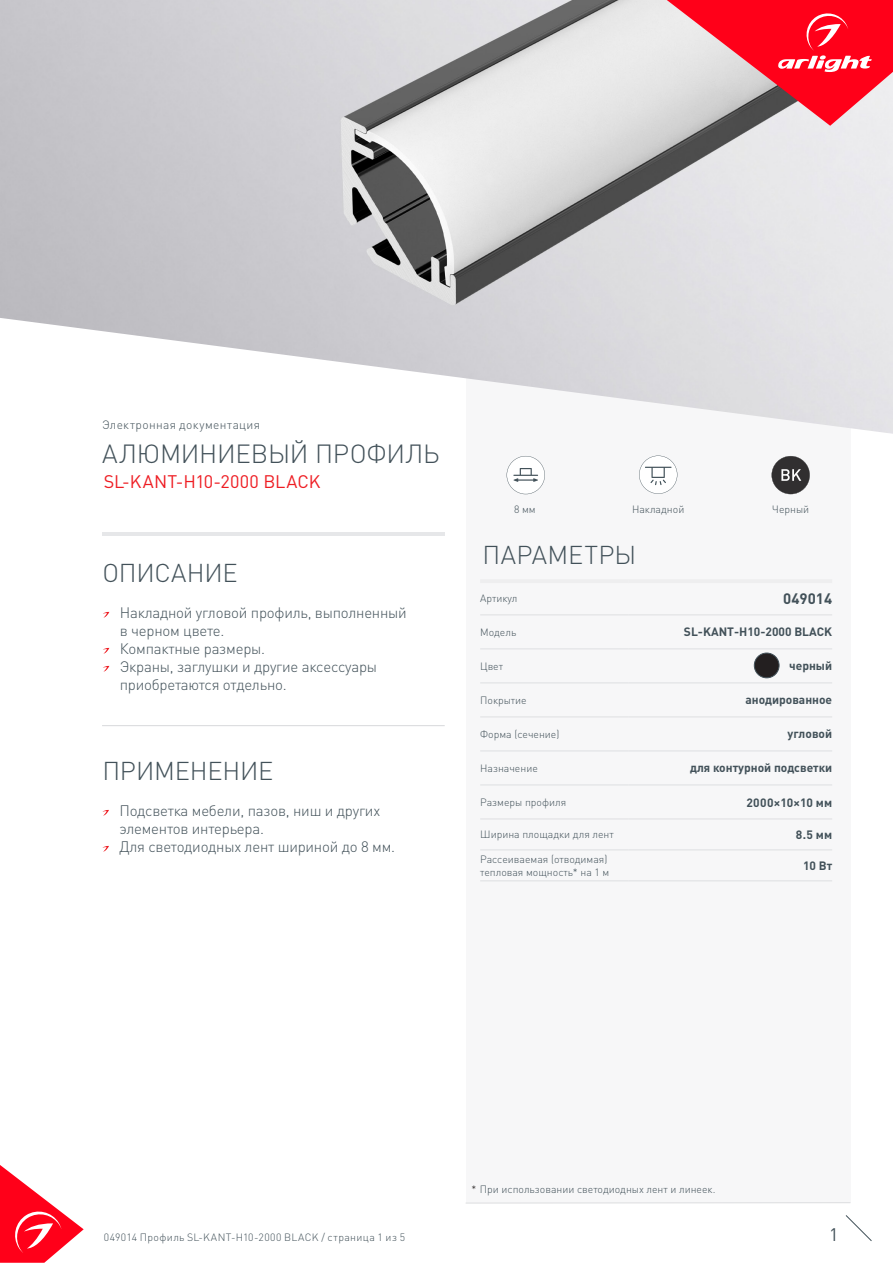
<style>
.page{position:relative;width:893px;height:1263px;background:#fff}
.page>*{position:absolute;margin:0;border:0;box-sizing:border-box;transform-origin:0 0}
.t1{font:300 25.95px "DIN Pro";letter-spacing:-.01em;color:#425159}
.t2{font:300 25.5px "DIN Pro";letter-spacing:-.005em;color:#425159}
.t3{font:300 25.5px "DIN Pro";letter-spacing:.015em;color:#425159}
.t4{font:18px "DIN Pro";letter-spacing:.01em;color:#ee1d23}
.t5{font:18px "DIN Pro";color:#425159}
.t6{font:300 15px/18px "DIN Pro";letter-spacing:-.015em;color:#425159}
.t7{font:700 15px "DIN Pro";color:#425159}
.t8{font:700 12px "DIN Pro";color:#425159}
.t9{font:300 12px "DIN Pro";letter-spacing:.03em;color:#425159}
.t10{font:700 12px "DIN Pro";letter-spacing:.02em;color:#425159}
.t11{font:300 10.5px/12.6px "DIN Pro";color:#425159}
.t12{font:300 10.5px "DIN Pro";letter-spacing:.04em;color:#425159}
.s1{color:#231f20}
</style>
<div class="page">
<svg style="left:0;top:1165px;width:84px;height:98px"></svg>
<svg style="left:845px;top:1215px;width:27px;height:26px"></svg>
<div style="left:466px;top:250px;width:384px;height:953px;background:#f7f7f8"></div>
<img style="left:0;top:0;width:893px;height:434px">
<svg style="left:772px;top:456px;width:38px;height:38px"></svg>
<hr style="left:102px;top:533px;width:342px;height:3px;background:#e6e7e9">
<hr style="left:480px;top:579px;width:148px;height:4px;background:#eeeeef">
<hr style="left:628px;top:579px;width:204px;height:4px;background:#eeeeef">
<hr style="left:480px;top:614px;width:148px;height:1px;background:#e6e7e9">
<hr style="left:628px;top:614px;width:204px;height:1px;background:#e6e7e9">
<hr style="left:480px;top:648px;width:148px;height:2px;background:#e6e7e9">
<hr style="left:628px;top:648px;width:204px;height:2px;background:#e6e7e9">
<hr style="left:480px;top:682px;width:148px;height:2px;background:#e6e7e9">
<hr style="left:628px;top:682px;width:204px;height:2px;background:#e6e7e9">
<hr style="left:480px;top:716px;width:148px;height:2px;background:#e6e7e9">
<hr style="left:628px;top:716px;width:204px;height:2px;background:#e6e7e9">
<hr style="left:480px;top:750px;width:148px;height:2px;background:#e6e7e9">
<hr style="left:628px;top:750px;width:204px;height:2px;background:#e6e7e9">
<hr style="left:480px;top:784px;width:148px;height:2px;background:#e6e7e9">
<hr style="left:628px;top:784px;width:204px;height:2px;background:#e6e7e9">
<hr style="left:480px;top:818px;width:148px;height:2px;background:#e6e7e9">
<hr style="left:628px;top:818px;width:204px;height:2px;background:#e6e7e9">
<hr style="left:480px;top:849px;width:148px;height:2px;background:#e6e7e9">
<hr style="left:628px;top:849px;width:204px;height:2px;background:#e6e7e9">
<hr style="left:480px;top:880px;width:148px;height:1px;background:#e6e7e9">
<hr style="left:628px;top:880px;width:204px;height:1px;background:#e6e7e9">
<hr style="left:466px;top:1202px;width:384px;height:1px;background:#dcdddf">
<svg style="left:667px;top:0;width:226px;height:126px;background:#e95e6c"></svg>
<svg style="left:103px;top:612px;width:6px;height:6px"></svg>
<svg style="left:103px;top:648px;width:6px;height:6px"></svg>
<svg style="left:103px;top:666px;width:6px;height:6px"></svg>
<svg style="left:102px;top:810px;width:7px;height:6px"></svg>
<svg style="left:102px;top:846px;width:7px;height:6px"></svg>
<hr style="left:102px;top:725px;width:343px;height:1px;background:#dcdddf">
<div style="left:754px;top:653px;width:25px;height:25px;background:#231f20;border-radius:50%"></div>
<div style="left:754px;top:653px;width:25px;height:25px;border:1px solid #425159;border-radius:50%"></div>
<svg style="left:507px;top:456px;width:38px;height:38px"></svg>
<svg style="left:639px;top:456px;width:38px;height:38px"></svg>
<p class="t9" style="left:102px;top:417px;width:160px">Электронная документация</p>
<p class="t1" style="left:102px;top:436px;width:339px">АЛЮМИНИЕВЫЙ ПРОФИЛЬ</p>
<p class="t4" style="left:104px;top:470px;width:218px">SL-KANT-H10-2000 BLACK</p>
<p class="t2" style="left:102px;top:555px;width:137px">ОПИСАНИЕ</p>
<p class="t6" style="left:120px;top:602px;width:289px">Накладной угловой профиль, выполненный в черном цвете.</p>
<p class="t6" style="left:120px;top:638px;width:147px">Компактные размеры.</p>
<p class="t6" style="left:120px;top:656px;width:259px">Экраны, заглушки и другие аксессуары приобретаются отдельно.</p>
<p class="t2" style="left:102px;top:753px;width:172px">ПРИМЕНЕНИЕ</p>
<p class="t6" style="left:119px;top:800px;width:262px">Подсветка мебели, пазов, ниш и других элементов интерьера.</p>
<p class="t6" style="left:119px;top:836px;width:277px">Для светодиодных лент шириной до 8 мм.</p>
<p class="t11" style="left:514px;top:502px;width:23px">8 мм</p>
<p class="t11" style="left:632px;top:502px;width:54px">Накладной</p>
<p class="t11" style="left:772px;top:502px;width:38px">Черный</p>
<p class="t3" style="left:483px;top:537px;width:155px">ПАРАМЕТРЫ</p>
<p class="t11" style="left:480px;top:591px;width:39px">Артикул</p>
<p class="t7" style="left:783px;top:588px;width:50px">049014</p>
<p class="t11" style="left:480px;top:625px;width:38px">Модель</p>
<p class="t8" style="left:684px;top:624px;width:150px">SL-KANT-H10-2000 BLACK</p>
<p class="t11" style="left:480px;top:659px;width:24px">Цвет</p>
<p class="t8" style="left:789px;top:658px;width:44px">черный</p>
<p class="t11" style="left:480px;top:693px;width:48px">Покрытие</p>
<p class="t8" style="left:745px;top:692px;width:88px">анодированное</p>
<p class="t11" style="left:480px;top:727px;width:81px">Форма (сечение)</p>
<p class="t8" style="left:788px;top:726px;width:46px">угловой</p>
<p class="t11" style="left:480px;top:761px;width:59px">Назначение</p>
<p class="t8" style="left:690px;top:760px;width:144px">для контурной подсветки</p>
<p class="t11" style="left:480px;top:795px;width:87px">Размеры профиля</p>
<p class="t10" style="left:746px;top:794px;width:87px">2000×10×10 мм</p>
<p class="t11" style="left:480px;top:828px;width:135px">Ширина площадки для лент</p>
<p class="t8" style="left:796px;top:826px;width:38px">8.5 мм</p>
<p class="t11" style="left:480px;top:852px;width:131px">Рассеиваемая (отводимая) тепловая мощность* на 1 м</p>
<p class="t8" style="left:803px;top:857px;width:31px">10 Вт</p>
<p class="t11" style="left:471px;top:1183px;width:246px"><span class="s1">*</span> При использовании светодиодных лент и линеек.</p>
<p class="t12" style="left:104px;top:1230px;width:303px">049014 Профиль SL-KANT-H10-2000 BLACK / страница 1 из 5</p>
<p class="t5" style="left:829px;top:1222px;width:11px">1</p>
</div>
